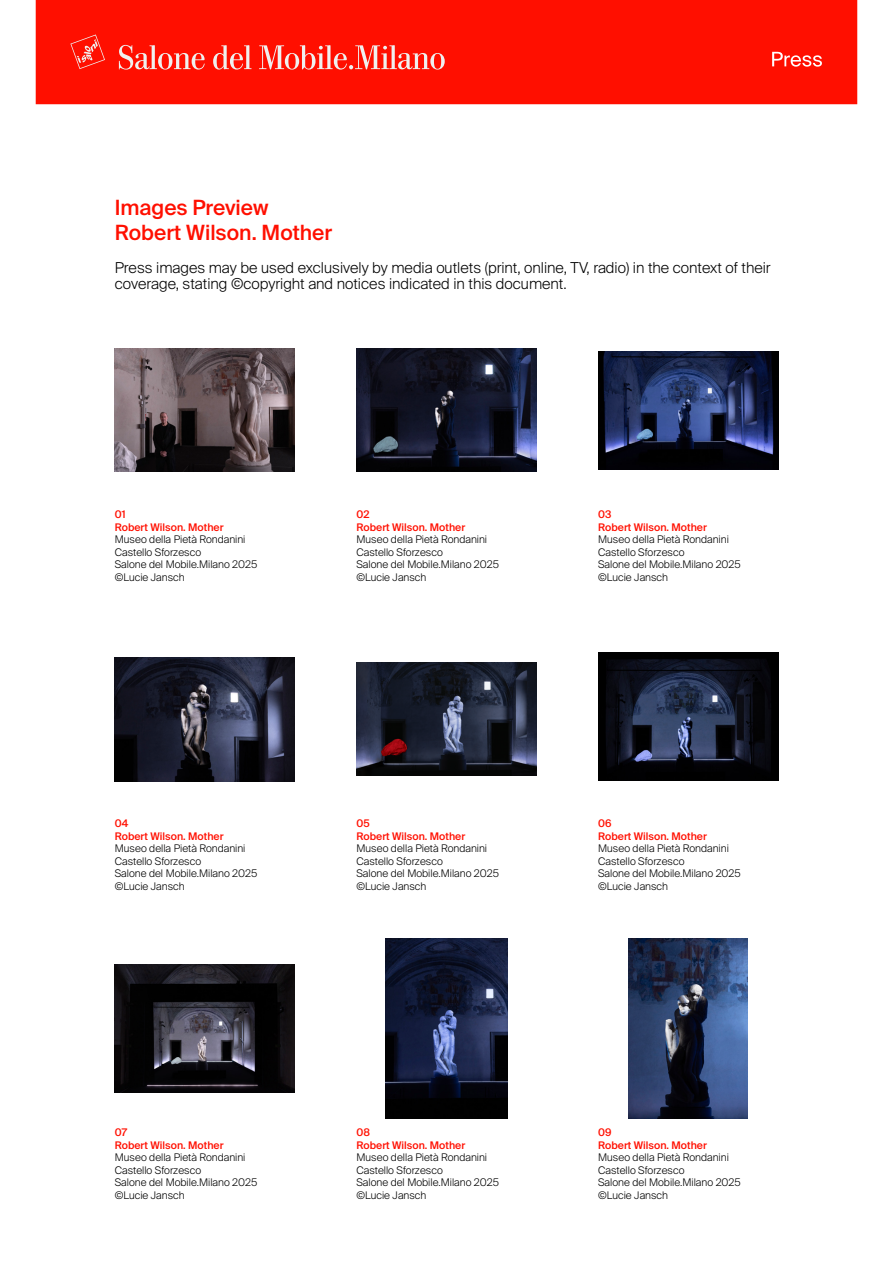
<style>
.page{position:relative;width:893px;height:1263px;background:#fff}
.page>*{position:absolute;margin:0;border:0;box-sizing:border-box;transform-origin:0 0}
.t1{font:500 21px/25.2px "Suisse Intl";color:#ff0f00}
.t2{font:300 15px/16.5px "Suisse Intl";color:#000}
.t3{font:300 10.5px "Suisse Intl";color:#000}
.t4{font:500 10.5px "Suisse Intl";color:#ff0f00}
</style>
<div class="page">
<div style="left:36px;top:0;width:821px;height:104px;background:#ff0f00"></div>
<svg style="left:119px;top:45px;width:86px;height:25px"></svg>
<svg style="left:213px;top:45px;width:39px;height:25px"></svg>
<svg style="left:259px;top:45px;width:186px;height:25px"></svg>
<svg style="left:70px;top:34px;width:35px;height:35px"></svg>
<svg style="left:772px;top:52px;width:50px;height:15px"></svg>
<img style="left:115px;top:348px;width:180px;height:124px">
<img style="left:356px;top:349px;width:180px;height:123px">
<img style="left:598px;top:351px;width:180px;height:118px">
<img style="left:115px;top:657px;width:180px;height:124px">
<img style="left:356px;top:663px;width:180px;height:113px">
<img style="left:115px;top:964px;width:180px;height:128px">
<img style="left:598px;top:652px;width:180px;height:128px">
<img style="left:385px;top:938px;width:122px;height:180px">
<img style="left:629px;top:938px;width:118px;height:180px">
<p class="t1" style="left:115px;top:195px;width:219px">Images Preview<br>Robert Wilson. Mother</p>
<p class="t2" style="left:115px;top:259px;width:657px">Press images may be used exclusively by media outlets (print, online, TV, radio) in the context of their coverage, stating ©copyright and notices indicated in this document.</p>
<p class="t4" style="left:115px;top:508px;width:12px">01</p>
<p class="t4" style="left:115px;top:521px;width:110px">Robert Wilson. Mother</p>
<p class="t3" style="left:115px;top:533px;width:132px">Museo della Pietà Rondanini</p>
<p class="t3" style="left:115px;top:546px;width:88px">Castello Sforzesco</p>
<p class="t3" style="left:115px;top:558px;width:144px">Salone del Mobile.Milano 2025</p>
<p class="t3" style="left:115px;top:571px;width:71px">©Lucie Jansch</p>
<p class="t4" style="left:115px;top:817px;width:15px">04</p>
<p class="t4" style="left:115px;top:830px;width:110px">Robert Wilson. Mother</p>
<p class="t3" style="left:115px;top:842px;width:132px">Museo della Pietà Rondanini</p>
<p class="t3" style="left:115px;top:855px;width:88px">Castello Sforzesco</p>
<p class="t3" style="left:115px;top:868px;width:144px">Salone del Mobile.Milano 2025</p>
<p class="t3" style="left:115px;top:880px;width:71px">©Lucie Jansch</p>
<p class="t4" style="left:115px;top:1126px;width:14px">07</p>
<p class="t4" style="left:115px;top:1139px;width:110px">Robert Wilson. Mother</p>
<p class="t3" style="left:115px;top:1151px;width:132px">Museo della Pietà Rondanini</p>
<p class="t3" style="left:115px;top:1164px;width:88px">Castello Sforzesco</p>
<p class="t3" style="left:115px;top:1176px;width:144px">Salone del Mobile.Milano 2025</p>
<p class="t3" style="left:115px;top:1189px;width:71px">©Lucie Jansch</p>
<p class="t4" style="left:356px;top:508px;width:14px">02</p>
<p class="t4" style="left:356px;top:521px;width:110px">Robert Wilson. Mother</p>
<p class="t3" style="left:356px;top:533px;width:132px">Museo della Pietà Rondanini</p>
<p class="t3" style="left:356px;top:546px;width:88px">Castello Sforzesco</p>
<p class="t3" style="left:356px;top:558px;width:144px">Salone del Mobile.Milano 2025</p>
<p class="t3" style="left:356px;top:571px;width:71px">©Lucie Jansch</p>
<p class="t4" style="left:356px;top:817px;width:15px">05</p>
<p class="t4" style="left:356px;top:830px;width:110px">Robert Wilson. Mother</p>
<p class="t3" style="left:356px;top:842px;width:132px">Museo della Pietà Rondanini</p>
<p class="t3" style="left:356px;top:855px;width:88px">Castello Sforzesco</p>
<p class="t3" style="left:356px;top:868px;width:144px">Salone del Mobile.Milano 2025</p>
<p class="t3" style="left:356px;top:880px;width:71px">©Lucie Jansch</p>
<p class="t4" style="left:356px;top:1126px;width:15px">08</p>
<p class="t4" style="left:356px;top:1139px;width:110px">Robert Wilson. Mother</p>
<p class="t3" style="left:356px;top:1151px;width:132px">Museo della Pietà Rondanini</p>
<p class="t3" style="left:356px;top:1164px;width:88px">Castello Sforzesco</p>
<p class="t3" style="left:356px;top:1176px;width:144px">Salone del Mobile.Milano 2025</p>
<p class="t3" style="left:356px;top:1189px;width:71px">©Lucie Jansch</p>
<p class="t4" style="left:598px;top:508px;width:15px">03</p>
<p class="t4" style="left:598px;top:521px;width:110px">Robert Wilson. Mother</p>
<p class="t3" style="left:598px;top:533px;width:132px">Museo della Pietà Rondanini</p>
<p class="t3" style="left:598px;top:546px;width:88px">Castello Sforzesco</p>
<p class="t3" style="left:598px;top:558px;width:144px">Salone del Mobile.Milano 2025</p>
<p class="t3" style="left:598px;top:571px;width:71px">©Lucie Jansch</p>
<p class="t4" style="left:598px;top:817px;width:15px">06</p>
<p class="t4" style="left:598px;top:830px;width:110px">Robert Wilson. Mother</p>
<p class="t3" style="left:598px;top:842px;width:132px">Museo della Pietà Rondanini</p>
<p class="t3" style="left:598px;top:855px;width:88px">Castello Sforzesco</p>
<p class="t3" style="left:598px;top:868px;width:144px">Salone del Mobile.Milano 2025</p>
<p class="t3" style="left:598px;top:880px;width:71px">©Lucie Jansch</p>
<p class="t4" style="left:598px;top:1126px;width:15px">09</p>
<p class="t4" style="left:598px;top:1139px;width:110px">Robert Wilson. Mother</p>
<p class="t3" style="left:598px;top:1151px;width:132px">Museo della Pietà Rondanini</p>
<p class="t3" style="left:598px;top:1164px;width:88px">Castello Sforzesco</p>
<p class="t3" style="left:598px;top:1176px;width:144px">Salone del Mobile.Milano 2025</p>
<p class="t3" style="left:598px;top:1189px;width:71px">©Lucie Jansch</p>
</div>
